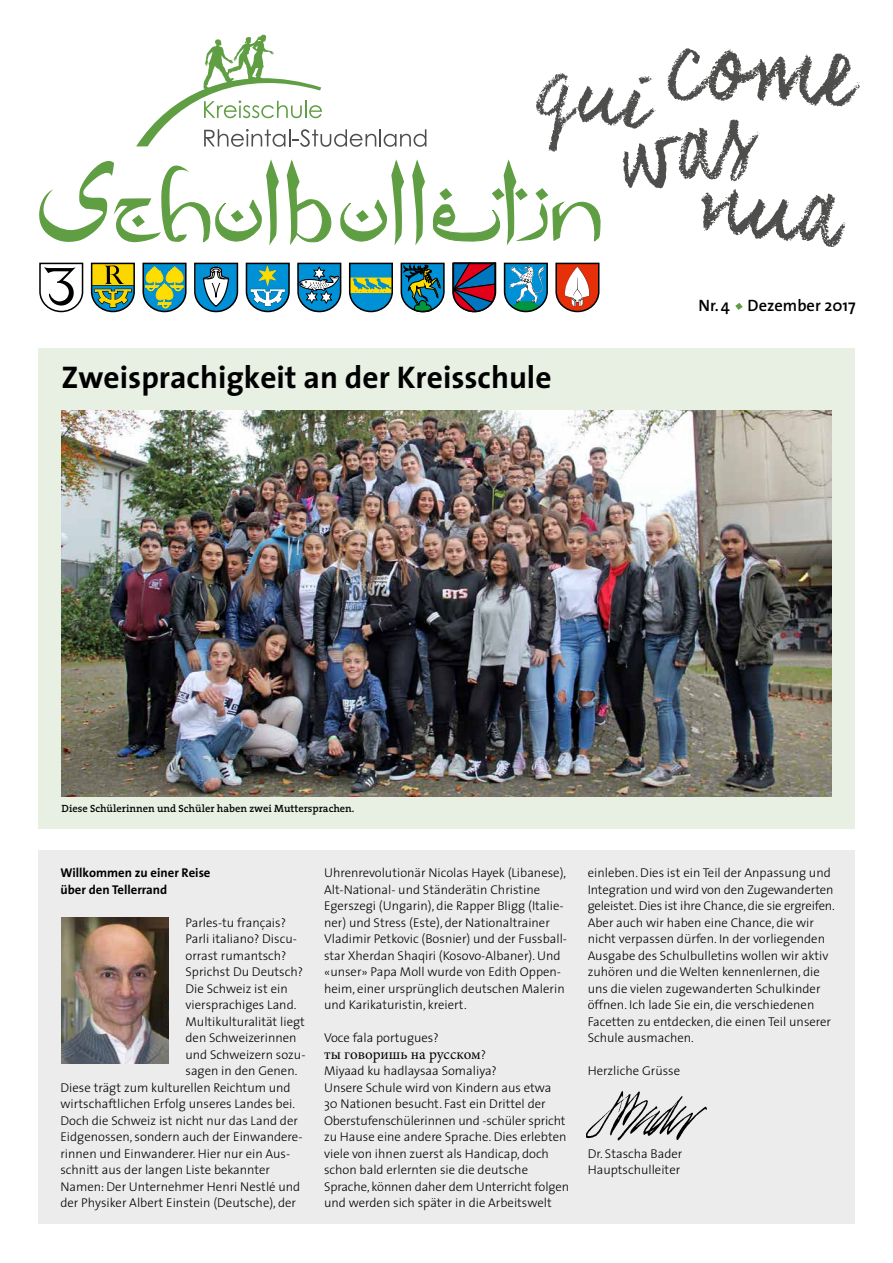
<style>
.page{position:relative;width:893px;height:1263px;background:#fff}
.page>*{position:absolute;margin:0;border:0;box-sizing:border-box;transform-origin:0 0}
.t1{font:93.75px "Coalhand Luke CG";color:#4e4e4d}
.t2{font:700 31.5px "The Sans";color:#000}
.t3{font:600 16.5px "The Sans";color:#000}
.t4{font:15px "Minion Pro";color:#000}
.t5{font:300 12.75px/16.5px "The Sans";color:#000}
.t6{font:700 12.75px/16.5px "The Sans";color:#000}
.t7{font:600 10.5px "The Serif";color:#000}
.s1{font-family:"The Sans";font-weight:300;font-size:12.75px}
</style>
<div class="page">
<div style="left:38px;top:349px;width:817px;height:480px;background:#e7f0e3"></div>
<div style="left:38px;top:850px;width:817px;height:374px;background:#ececec"></div>
<img style="left:62px;top:411px;width:769px;height:385px">
<img style="left:62px;top:917px;width:107px;height:146px">
<img style="left:586px;top:1091px;width:121px;height:49px">
<svg style="left:39px;top:34px;width:704px;height:279px"></svg>
<h2 class="t2" style="left:62px;top:351px;width:491px">Zweisprachigkeit an der Kreisschule</h2>
<h1 class="t1" style="left:671px;top:8px;width:191px;rotate:3deg">come</h1>
<p class="t3" style="left:698px;top:292px;width:159px">Nr.4 Dezember 2017</p>
<p class="t7" style="left:62px;top:799px;width:294px">Diese Schülerinnen und Schüler haben zwei Muttersprachen.</p>
<p class="t6" style="left:60px;top:864px;width:152px">Willkommen zu einer Reise über den Tellerrand</p>
<p class="t5" style="left:186px;top:914px;width:102px">Parles-tu français?</p>
<p class="t5" style="left:186px;top:930px;width:113px">Parli italiano? Discu-</p>
<p class="t5" style="left:186px;top:947px;width:103px">orrast rumantsch?</p>
<p class="t5" style="left:186px;top:963px;width:119px">Sprichst Du Deutsch?</p>
<p class="t5" style="left:186px;top:980px;width:104px">Die Schweiz ist ein</p>
<p class="t5" style="left:186px;top:996px;width:112px">viersprachiges Land.</p>
<p class="t5" style="left:186px;top:1013px;width:121px">Multikulturalität liegt</p>
<p class="t5" style="left:186px;top:1029px;width:113px">den Schweizerinnen</p>
<p class="t5" style="left:186px;top:1046px;width:121px">und Schweizern sozu-</p>
<p class="t5" style="left:186px;top:1062px;width:113px">sagen in den Genen.</p>
<p class="t5" style="left:60px;top:1079px;width:232px">Diese trägt zum kulturellen Reichtum und</p>
<p class="t5" style="left:60px;top:1095px;width:236px">wirtschaftlichen Erfolg unseres Landes bei.</p>
<p class="t5" style="left:60px;top:1112px;width:239px">Doch die Schweiz ist nicht nur das Land der</p>
<p class="t5" style="left:60px;top:1128px;width:244px">Eidgenossen, sondern auch der Einwandere-</p>
<p class="t5" style="left:60px;top:1145px;width:231px">rinnen und Einwanderer. Hier nur ein Aus-</p>
<p class="t5" style="left:60px;top:1161px;width:211px">schnitt aus der langen Liste bekannter</p>
<p class="t5" style="left:60px;top:1178px;width:241px">Namen: Der Unternehmer Henri Nestlé und</p>
<p class="t5" style="left:60px;top:1194px;width:237px">der Physiker Albert Einstein (Deutsche), der</p>
<p class="t5" style="left:324px;top:864px;width:245px">Uhrenrevolutionär Nicolas Hayek (Libanese), Alt-National- und Ständerätin Christine Egerszegi (Ungarin), die Rapper Bligg (Italie&shy;ner) und Stress (Este), der Nationaltrainer Vladimir Petkovic (Bosnier) und der Fussball&shy;star Xherdan Shaqiri (Kosovo-Albaner). Und «unser» Papa Moll wurde von Edith Oppen&shy;heim, einer ursprünglich deutschen Malerin und Karikaturistin, kreiert.</p>
<p class="t5" style="left:324px;top:1029px;width:116px">Voce fala portugues?</p>
<p class="t4" style="left:324px;top:1044px;width:164px">ты говоришь на русском<span class="s1">?</span></p>
<p class="t5" style="left:324px;top:1062px;width:247px">Miyaad ku hadlaysaa Somaliya?<br>Unsere Schule wird von Kindern aus etwa<br>30 Nationen besucht. Fast ein Drittel der Oberstufenschülerinnen und -schüler spricht zu Hause eine andere Sprache. Dies erlebten viele von ihnen zuerst als Handicap, doch schon bald erlernten sie die deutsche Sprache, können daher dem Unterricht folgen und werden sich später in die Arbeitswelt</p>
<p class="t5" style="left:588px;top:864px;width:249px">einleben. Dies ist ein Teil der Anpassung und Integration und wird von den Zugewanderten geleistet. Dies ist ihre Chance, die sie ergreifen.<br>Aber auch wir haben eine Chance, die wir nicht verpassen dürfen. In der vorliegenden Ausgabe des Schulbulletins wollen wir aktiv zuhören und die Welten kennenlernen, die uns die vielen zugewanderten Schulkinder öffnen. Ich lade Sie ein, die verschiedenen Facetten zu entdecken, die einen Teil unserer Schule ausmachen.</p>
<p class="t5" style="left:588px;top:1062px;width:94px">Herzliche Grüsse</p>
<p class="t5" style="left:588px;top:1145px;width:96px">Dr. Stascha Bader<br>Hauptschulleiter</p>
</div>
